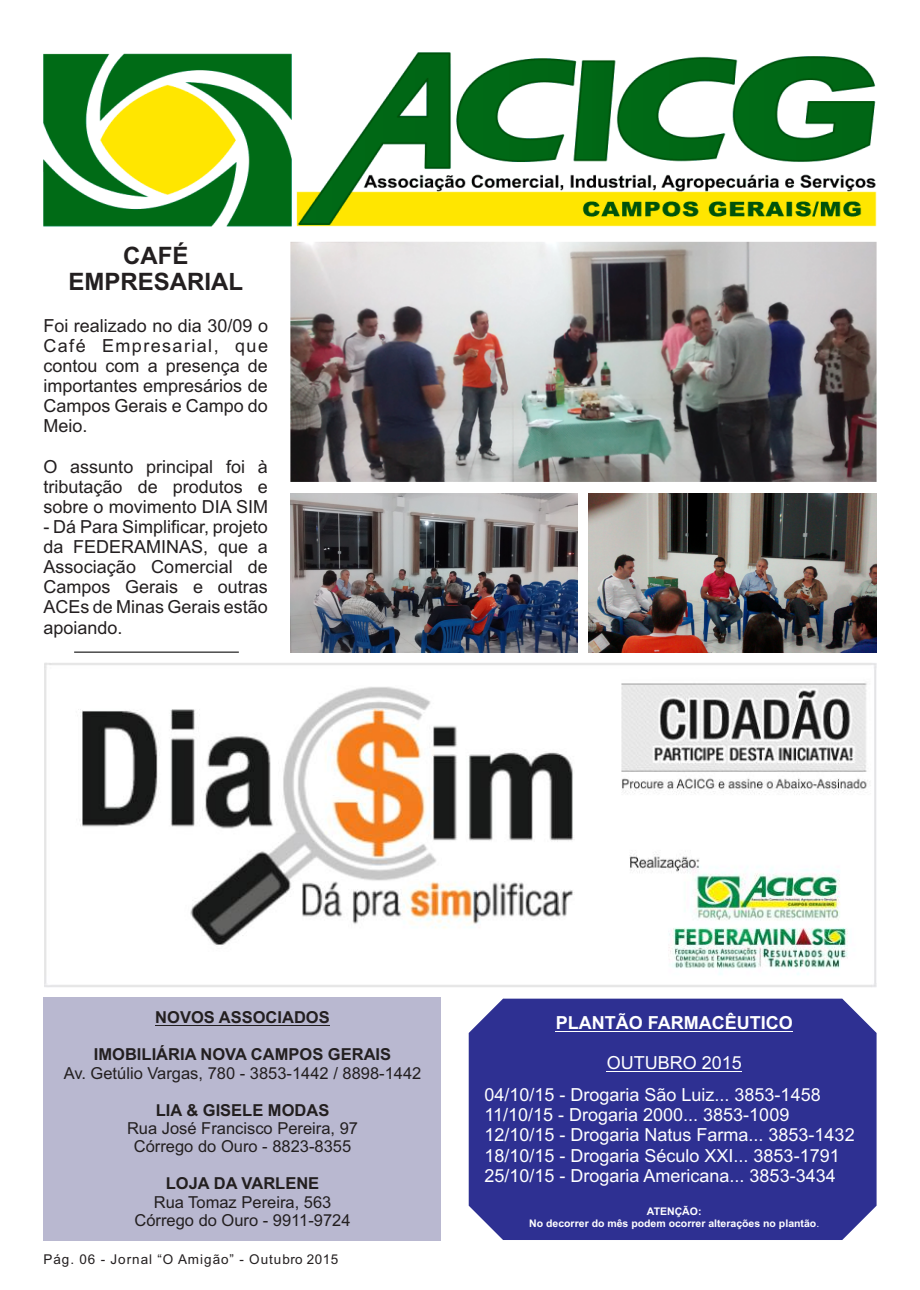
<style>
.page{position:relative;width:920px;height:1290px;background:#fff}
.page>*{position:absolute;margin:0;border:0;box-sizing:border-box;transform-origin:0 0}
.t1{font:700 24px/26.8px "Arial";color:#231f20;text-align:center}
.t2{font:18px/20.1px "Arial";color:#231f20;text-align:justify}
.t3{font:18px/20.1px "Arial";color:#fff}
.t4{font:700 18px "Arial";color:#fff}
.t5{font:16.5px/18.5px "Arial";color:#231f20;text-align:center}
.t6{font:700 16.5px "Arial";color:#231f20}
.t7{font:13.5px "Arial";letter-spacing:.075em;color:#231f20}
.t8{font:700 10.5px/11.7px "Arial";color:#fff;text-align:center}
.s1{font-weight:400}
</style>
<div class="page">
<div style="left:43px;top:997px;width:398px;height:244px;background:#b9b8d0"></div>
<div style="left:469px;top:999px;width:408px;height:241px;background:#2e3092"></div>
<hr style="left:556px;top:1031px;width:237px;height:1px;background:#fff">
<hr style="left:607px;top:1071px;width:135px;height:1px;background:#fff">
<img style="left:44px;top:663px;width:833px;height:324px">
<img style="left:290px;top:494px;width:287px;height:158px">
<img style="left:290px;top:242px;width:587px;height:240px">
<hr style="left:155px;top:1025px;width:175px;height:1px;background:#231f20">
<img style="left:589px;top:493px;width:288px;height:159px">
<hr style="left:74px;top:652px;width:165px;height:1px;background:#000">
<img style="left:43px;top:53px;width:834px;height:174px">
<h1 class="t1" style="left:68px;top:244px;width:176px">CAFÉ<br>EMPRESARIAL</h1>
<p class="t2" style="left:43px;top:317px;width:226px">Foi realizado no dia 30/09 o Café Empresarial, que contou com a presença de importantes empresários de Campos Gerais e Campo do Meio.</p>
<p class="t2" style="left:43px;top:458px;width:226px">O assunto principal foi à tributação de produtos e sobre o movimento DIA SIM</p>
<p class="t2" style="left:43px;top:518px;width:226px">- Dá Para Simplificar, projeto da FEDERAMINAS, que a Associação Comercial de Campos Gerais e outras ACEs de Minas Gerais estão apoiando.</p>
<p class="t6" style="left:155px;top:1011px;width:176px">NOVOS ASSOCIADOS</p>
<p class="t6" style="left:94px;top:1048px;width:299px">IMOBILIÁRIA NOVA CAMPOS GERAIS</p>
<p class="t5" style="left:64px;top:1065px;width:359px">Av. Getúlio Vargas, 780 - 3853-1442 / 8898-1442</p>
<p class="t6" style="left:156px;top:1103px;width:175px">LIA &amp; GISELE MODAS</p>
<p class="t5" style="left:127px;top:1120px;width:233px">Rua José Francisco Pereira, 97<br>Córrego do Ouro - 8823-8355</p>
<p class="t6" style="left:166px;top:1177px;width:155px">LOJA DA VARLENE</p>
<p class="t5" style="left:134px;top:1194px;width:218px">Rua Tomaz Pereira, 563<br>Córrego do Ouro - 9911-9724</p>
<p class="t7" style="left:43px;top:1254px;width:296px">Pág. 06 - Jornal “O Amigão” - Outubro 2015</p>
<p class="t4" style="left:556px;top:1016px;width:238px">PLANTÃO FARMACÊUTICO</p>
<p class="t3" style="left:607px;top:1055px;width:137px">OUTUBRO 2015</p>
<p class="t3" style="left:484px;top:1086px;width:372px">04/10/15 - Drogaria São Luiz... 3853-1458<br>11/10/15 - Drogaria 2000... 3853-1009<br>12/10/15 - Drogaria Natus Farma... 3853-1432<br>18/10/15 - Drogaria Século XXI... 3853-1791<br>25/10/15 - Drogaria Americana... 3853-3434</p>
<p class="t8" style="left:529px;top:1206px;width:291px">ATENÇÃO:<br>No decorrer do mês podem ocorrer alterações no plantão<span class="s1">.</span></p>
</div>
